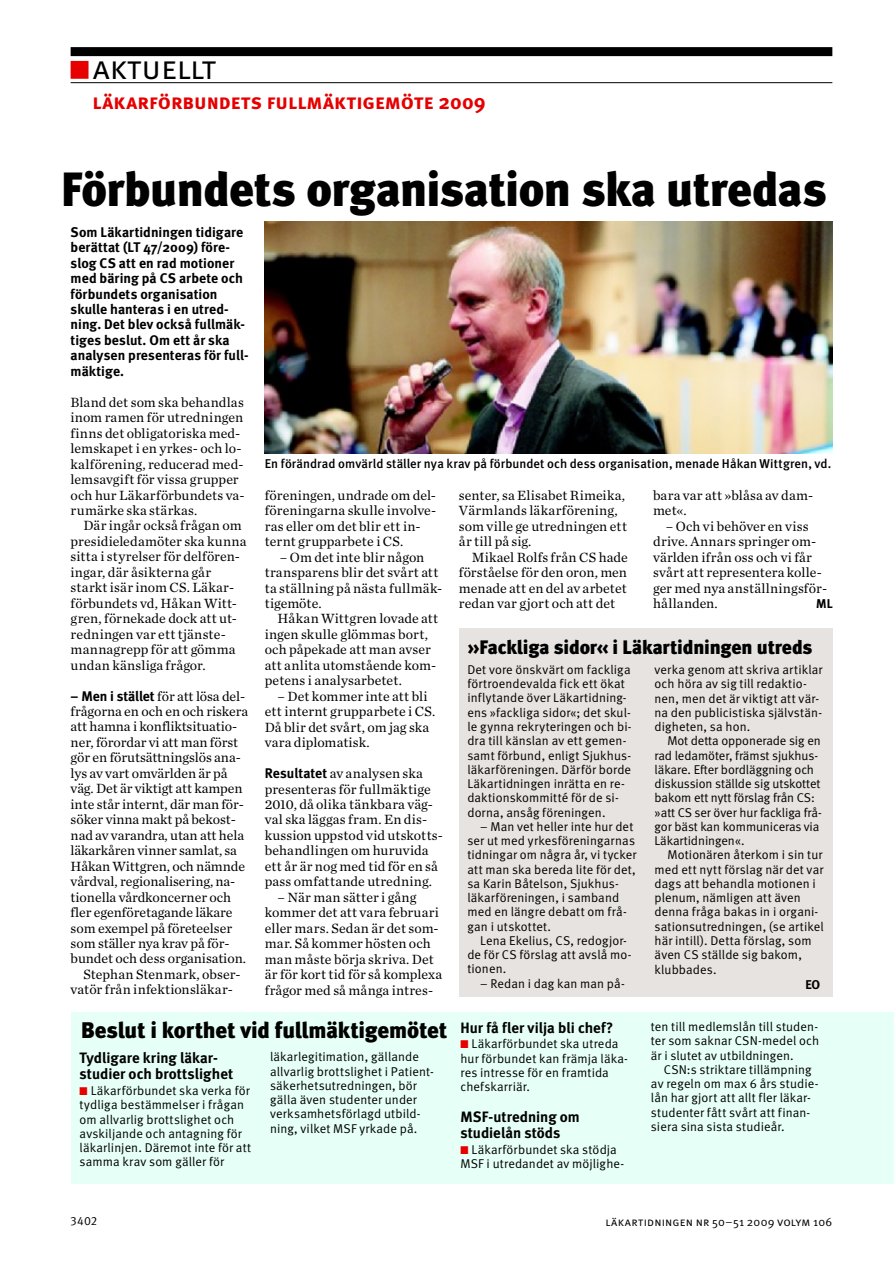
<style>
.page{position:relative;width:894px;height:1263px;background:#fff}
.page>*{position:absolute;margin:0;border:0;box-sizing:border-box;transform-origin:0 0}
.t1{font:48px "Meta LT Black";letter-spacing:-.015em;color:#000}
.t2{font:33px "Meta LT Normal Small Caps";color:#000}
.t3{font:22.65px "Meta LT Black";letter-spacing:-.005em;color:#000}
.t4{font:21px "Meta LT Bold Small Caps";letter-spacing:.01em;color:#e60000}
.t5{font:19.5px "Meta LT Black";letter-spacing:-.01em;color:#000}
.t6{font:15px/16.5px "Meta LT Bold";color:#000}
.t7{font:13.95px/15.5px "Chronicle LT Text";color:#000}
.t8{font:13.95px/15.5px "Meta LT Bold";letter-spacing:.005em;color:#000}
.t9{font:12.75px/14.2px "Meta LT Normal";letter-spacing:.01em;color:#000}
.t10{font:12.75px "Meta LT Medium";letter-spacing:.005em;color:#000}
.t11{font:12.75px "Meta LT Bold";color:#000}
.t12{font:12px "Meta LT Normal Small Caps";letter-spacing:.015em;color:#000}
.t13{font:12px "Meta LT Normal Utilities";color:#000}
.s1{color:#e60000}
.s2{font-family:"Meta LT Bold"}
</style>
<div class="page">
<div style="left:782px;top:1012px;width:111px;height:171px;background:#e6fff7"></div>
<div style="left:71px;top:1012px;width:761px;height:171px;background:#e6fff7"></div>
<div style="left:71px;top:47px;width:761px;height:9px;background:#000"></div>
<hr style="left:71px;top:82px;width:761px;height:1px;background:#000">
<div style="left:71px;top:61px;width:17px;height:18px;border:2px solid #e60000"></div>
<img style="left:264px;top:221px;width:568px;height:232px">
<div style="left:459px;top:629px;width:373px;height:368px;background:#e6e3e0"></div>
<h2 class="t2" style="left:71px;top:48px;width:147px"><span class="s1">■</span> aktuellt</h2>
<h3 class="t4" style="left:93px;top:89px;width:394px">läkarförbundets fullmäktigemöte 2009</h3>
<h1 class="t1" style="left:61px;top:160px;width:767px">Förbundets organisation ska utredas</h1>
<p class="t8" style="left:71px;top:224px;width:179px">Som Läkartidningen tidigare berättat (LT 47/2009) före&shy;slog CS att en rad motioner med bäring på CS arbete och förbundets organisation skulle hanteras i en utred&shy;ning. Det blev också fullmäk&shy;tiges beslut. Om ett år ska analysen presenteras för full&shy;mäktige.</p>
<p class="t7" style="left:71px;top:394px;width:175px">Bland det som ska behandlas inom ramen för utredningen finns det obligatoriska med&shy;lemskapet i en yrkes- och lo&shy;kalförening, reducerad med&shy;lemsavgift för vissa grupper och hur Läkarförbundets va&shy;rumärke ska stärkas.</p>
<p class="t7" style="left:71px;top:518px;width:177px;text-indent:13px">Där ingår också frågan om presidieledamöter ska kunna sitta i styrelser för delfören&shy;ingar, där åsikterna går starkt isär inom CS. Läkar&shy;förbundets vd, Håkan Witt&shy;gren, förnekade dock att ut&shy;redningen var ett tjänste&shy;mannagrepp för att gömma undan känsliga frågor.</p>
<p class="t7" style="left:71px;top:688px;width:176px"><span class="s2">– Men i stället</span> för att lösa del-</p>
<p class="t7" style="left:71px;top:703px;width:179px">frågorna en och en och riskera</p>
<p class="t7" style="left:71px;top:719px;width:168px">att hamna i konfliktsituatio-</p>
<p class="t7" style="left:71px;top:734px;width:169px">ner, förordar vi att man först</p>
<p class="t7" style="left:71px;top:750px;width:172px">gör en förutsättningslös ana-</p>
<p class="t7" style="left:71px;top:765px;width:158px">lys av vart omvärlden är på</p>
<p class="t7" style="left:71px;top:780px;width:174px">väg. Det är viktigt att kampen</p>
<p class="t7" style="left:71px;top:796px;width:175px">inte står internt, där man för-</p>
<p class="t7" style="left:71px;top:811px;width:167px">söker vinna makt på bekost-</p>
<p class="t7" style="left:71px;top:827px;width:175px">nad av varandra, utan att hela</p>
<p class="t7" style="left:71px;top:842px;width:168px">läkarkåren vinner samlat, sa</p>
<p class="t7" style="left:71px;top:858px;width:176px">Håkan Wittgren, och nämnde</p>
<p class="t7" style="left:71px;top:873px;width:166px">vårdval, regionalisering, na-</p>
<p class="t7" style="left:71px;top:889px;width:162px">tionella vårdkoncerner och</p>
<p class="t7" style="left:71px;top:904px;width:163px">fler egenföretagande läkare</p>
<p class="t7" style="left:71px;top:920px;width:163px">som exempel på företeelser</p>
<p class="t7" style="left:71px;top:935px;width:160px">som ställer nya krav på för-</p>
<p class="t7" style="left:71px;top:950px;width:177px">bundet och dess organisation.</p>
<p class="t7" style="left:83px;top:966px;width:159px">Stephan Stenmark, obser-</p>
<p class="t7" style="left:71px;top:981px;width:164px">vatör från infektionsläkar-</p>
<p class="t10" style="left:265px;top:456px;width:568px">En förändrad omvärld ställer nya krav på förbundet och dess organisation, menade H åkan Wittgren, vd.</p>
<p class="t7" style="left:265px;top:487px;width:173px">föreningen, undrade om del&shy;föreningarna skulle involve&shy;ras eller om det blir ett in&shy;ternt grupparbete i CS.</p>
<p class="t7" style="left:265px;top:549px;width:179px;text-indent:15px">– Om det inte blir någon transparens blir det svårt att ta ställning på nästa fullmäk&shy;tigemöte.</p>
<p class="t7" style="left:265px;top:611px;width:175px;text-indent:13px">Håkan Wittgren lovade att ingen skulle glömmas bort, och påpekade att man avser att anlita utomstående kom&shy;petens i analysarbetet.</p>
<p class="t7" style="left:265px;top:688px;width:172px;text-indent:13px">– Det kommer inte att bli ett internt grupparbete i CS.<br>Då blir det svårt, om jag ska vara diplomatisk.</p>
<p class="t7" style="left:265px;top:765px;width:180px"><span class="s2">Resultatet</span> av analysen ska presenteras för fullmäktige<br>2010, då olika tänkbara väg&shy;val ska läggas fram. En dis&shy;kussion uppstod vid utskotts&shy;behandlingen om huruvida ett år är nog med tid för en så pass omfattande utredning.</p>
<p class="t7" style="left:265px;top:889px;width:179px;text-indent:13px">– När man sätter i gång kommer det att vara februari eller mars. Sedan är det som&shy;mar. Så kommer hösten och man måste börja skriva. Det är för kort tid för så komplexa frågor med så många intres-</p>
<p class="t7" style="left:459px;top:487px;width:169px">senter, sa Elisabet Rimeika,<br>Värmlands läkarförening, som ville ge utredningen ett år till på sig.</p>
<p class="t7" style="left:459px;top:549px;width:170px;text-align:justify;text-indent:13px">Mikael Rolfs från CS hade förståelse för den oron, men menade att en del av arbetet redan var gjort och att det</p>
<p class="t7" style="left:653px;top:487px;width:161px">bara var att »blåsa av dam&shy;met«.</p>
<p class="t7" style="left:653px;top:518px;width:175px;text-indent:13px">– Och vi behöver en viss drive. Annars springer om&shy;världen ifrån oss och vi får svårt att representera kolle&shy;ger med nya anställningsför&shy;hållanden.</p>
<p class="t11" style="left:816px;top:595px;width:18px">ML</p>
<h3 class="t5" style="left:468px;top:636px;width:346px">»Fackliga sidor« i Läkartidningen utreds</h3>
<p class="t9" style="left:467px;top:662px;width:166px">Det vore önskvärt om fackliga förtroendevalda fick ett ökat inflytande över Läkartidning&shy;ens »fackliga sidor«; det skul&shy;le gynna rekryteringen och bi&shy;dra till känslan av ett gemen&shy;samt förbund, enligt Sjukhus&shy;läkarföreningen. Därför borde<br>Läkartidningen inrätta en re&shy;daktionskommitté för de si&shy;dorna, ansåg föreningen.</p>
<p class="t9" style="left:467px;top:819px;width:171px;text-indent:13px">– Man vet heller inte hur det ser ut med yrkesföreningarnas tidningar om några år, vi tycker att man ska bereda lite för det, sa Karin Båtelson, Sjukhus&shy;läkarföreningen, i samband med en längre debatt om frå&shy;gan i utskottet.</p>
<p class="t9" style="left:467px;top:933px;width:166px;text-indent:13px">Lena Ekelius, CS, redogjor&shy;de för CS förslag att avslå mo&shy;tionen.</p>
<p class="t9" style="left:480px;top:976px;width:146px">– Redan i dag kan man på-</p>
<p class="t9" style="left:654px;top:662px;width:169px">verka genom att skriva artiklar och höra av sig till redaktio&shy;nen, men det är viktigt att vär&shy;na den publicistiska självstän&shy;digheten, sa hon.</p>
<p class="t9" style="left:654px;top:733px;width:169px;text-indent:13px">Mot detta opponerade sig en rad ledamöter, främst sjukhus&shy;läkare. Efter bordläggning och diskussion ställde sig utskottet bakom ett nytt förslag från CS: »att CS ser över hur fackliga frå&shy;gor bäst kan kommuniceras via<br>Läkartidningen«.</p>
<p class="t9" style="left:654px;top:847px;width:171px;text-indent:13px">Motionären återkom i sin tur med ett nytt förslag när det var dags att behandla motionen i plenum, nämligen att även denna fråga bakas in i organi&shy;sationsutredningen, (se artikel här intill). Detta förslag, som även CS ställde sig bakom, klubbades.</p>
<p class="t11" style="left:805px;top:977px;width:16px">EO</p>
<h3 class="t3" style="left:81px;top:1016px;width:367px">Beslut i korthet vid fullmäktigemötet</h3>
<p class="t6" style="left:80px;top:1049px;width:155px">Tydligare kring läkar&shy;studier och brottslighet</p>
<p class="t9" style="left:80px;top:1083px;width:173px"><span class="s1">■</span> Läkarförbundet ska verka för tydliga bestämmelser i frågan om allvarlig brottslighet och avskiljande och antagning för läkarlinjen. Däremot inte för att samma krav som gäller för</p>
<p class="t9" style="left:270px;top:1049px;width:165px">läkarlegitimation, gällande allvarlig brottslighet i Patient&shy;säkerhetsutredningen, bör gälla även studenter under verksamhetsförlagd utbild&shy;ning, vilket MSF yrkade på.</p>
<p class="t6" style="left:460px;top:1019px;width:154px">Hur få fler vilja bli chef?</p>
<p class="t9" style="left:460px;top:1036px;width:169px"><span class="s1">■</span> Läkarförbundet ska utreda hur förbundet kan främja läka&shy;res intresse för en framtida chefskarriär.</p>
<p class="t6" style="left:460px;top:1108px;width:121px">MSF-utredning om studielån stöds</p>
<p class="t9" style="left:460px;top:1142px;width:165px"><span class="s1">■</span> Läkarförbundet ska stödja<br>MSF i utredandet av möjlighe-</p>
<p class="t9" style="left:650px;top:1019px;width:170px;text-align:justify">ten till medlemslån till studen&shy;ter som saknar CSN-medel och är i slutet av utbildningen.</p>
<p class="t9" style="left:650px;top:1062px;width:169px;text-indent:13px">CSN:s striktare tillämpning av regeln om max 6 års studie&shy;lån har gjort att allt fler läkar&shy;studenter fått svårt att finan&shy;siera sina sista studieår.</p>
<p class="t13" style="left:71px;top:1214px;width:28px">3402</p>
<p class="t12" style="left:605px;top:1214px;width:228px">läkartidningen nr 50–51 2009 volym 106</p>
</div>
